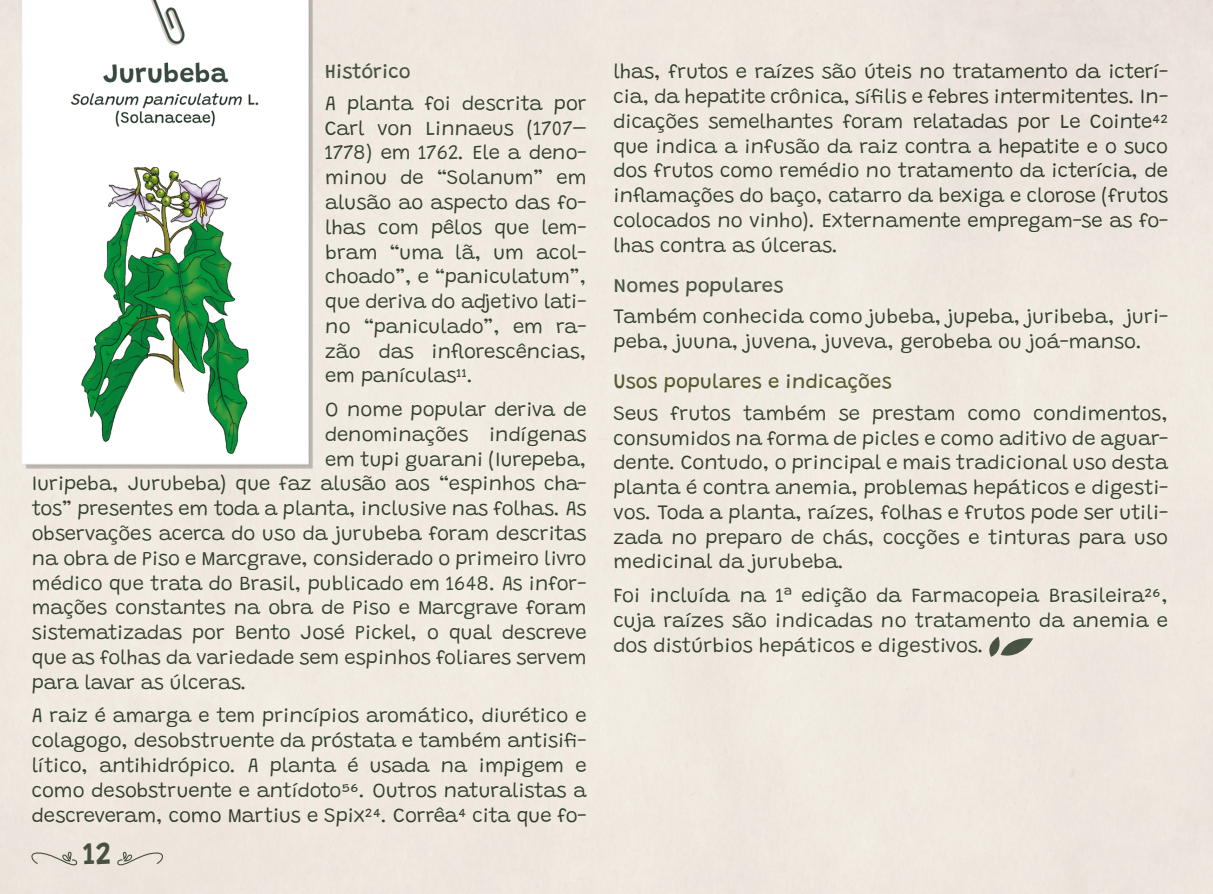
<style>
.page{position:relative;width:1213px;height:894px;background:#fff}
.page>*{position:absolute;margin:0;border:0;box-sizing:border-box;transform-origin:0 0}
.t1{font:600 31.5px "Grandstander";color:#2f453c}
.t2{font:300 20.25px/24.8px "Grandstander";letter-spacing:-.005em;color:#152d21;text-align:justify}
.t3{font:20.25px "Grandstander";color:#3f4b21}
.t4{font:20.25px "Grandstander";color:#2f453c}
</style>
<div class="page">
<div style="left:0;top:0;width:1212px;height:893px;background:#efe9e1"></div>
<img style="left:22px;top:0;width:290px;height:468px">
<p class="t4" style="left:325px;top:63px;width:87px">Histórico</p>
<p class="t2" style="left:325px;top:93px;width:263px">A planta foi descrita por Carl von Linnaeus (1707– 1778) em 1762. Ele a deno&shy;minou de “Solanum” em alusão ao aspecto das fo&shy;lhas com pêlos que lem&shy;bram “uma lã, um acol&shy;choado”, e “paniculatum”, que deriva do adjetivo lati&shy;no “paniculado”, em ra&shy;zão das inflorescências, em panículas¹¹.</p>
<p class="t2" style="left:325px;top:399px;width:263px">O nome popular deriva de</p>
<p class="t2" style="left:325px;top:423px;width:263px">denominações indígenas</p>
<p class="t2" style="left:325px;top:448px;width:263px">em tupi guarani (Iurepeba,</p>
<p class="t2" style="left:32px;top:473px;width:556px">Iuripeba, Jurubeba) que faz alusão aos “espinhos cha-</p>
<p class="t2" style="left:32px;top:498px;width:556px">tos” presentes em toda a planta, inclusive nas folhas. As</p>
<p class="t2" style="left:32px;top:522px;width:556px">observações acerca do uso da jurubeba foram descritas</p>
<p class="t2" style="left:32px;top:547px;width:556px">na obra de Piso e Marcgrave, considerado o primeiro livro</p>
<p class="t2" style="left:32px;top:572px;width:556px">médico que trata do Brasil, publicado em 1648. As infor-</p>
<p class="t2" style="left:32px;top:597px;width:556px">mações constantes na obra de Piso e Marcgrave foram</p>
<p class="t2" style="left:32px;top:621px;width:556px">sistematizadas por Bento José Pickel, o qual descreve</p>
<p class="t2" style="left:32px;top:646px;width:556px">que as folhas da variedade sem espinhos foliares servem</p>
<p class="t2" style="left:32px;top:671px;width:217px">para lavar as úlceras.</p>
<p class="t2" style="left:32px;top:705px;width:556px">A raiz é amarga e tem princípios aromático, diurético e colagogo, desobstruente da próstata e também antisifi&shy;lítico, antihidrópico. A planta é usada na impigem e como desobstruente e antídoto⁵⁶. Outros naturalistas a descreveram, como Martius e Spix²⁴. Corrêa⁴ cita que fo-</p>
<h1 class="t1" style="left:83px;top:841px;width:30px">12</h1>
<p class="t2" style="left:613px;top:61px;width:556px">lhas, frutos e raízes são úteis no tratamento da icterí&shy;cia, da hepatite crônica, sífilis e febres intermitentes. In&shy;dicações semelhantes foram relatadas por Le Cointe⁴² que indica a infusão da raiz contra a hepatite e o suco dos frutos como remédio no tratamento da icterícia, de inflamações do baço, catarro da bexiga e clorose (frutos colocados no vinho). Externamente empregam-se as fo&shy;lhas contra as úlceras.</p>
<p class="t4" style="left:613px;top:277px;width:171px">Nomes populares</p>
<p class="t2" style="left:613px;top:306px;width:556px">Também conhecida como jubeba, jupeba, juribeba, juri&shy;peba, juuna, juvena, juveva, gerobeba ou joá-manso.</p>
<p class="t3" style="left:613px;top:373px;width:280px">Usos populares e indicações</p>
<p class="t2" style="left:613px;top:402px;width:556px">Seus frutos também se prestam como condimentos, consumidos na forma de picles e como aditivo de aguar&shy;dente. Contudo, o principal e mais tradicional uso desta planta é contra anemia, problemas hepáticos e digesti&shy;vos. Toda a planta, raízes, folhas e frutos pode ser utili&shy;zada no preparo de chás, cocções e tinturas para uso medicinal da jurubeba.</p>
<p class="t2" style="left:613px;top:585px;width:556px">Foi incluída na 1ª edição da Farmacopeia Brasileira²⁶, cuja raízes são indicadas no tratamento da anemia e dos distúrbios hepáticos e digestivos.</p>
</div>
